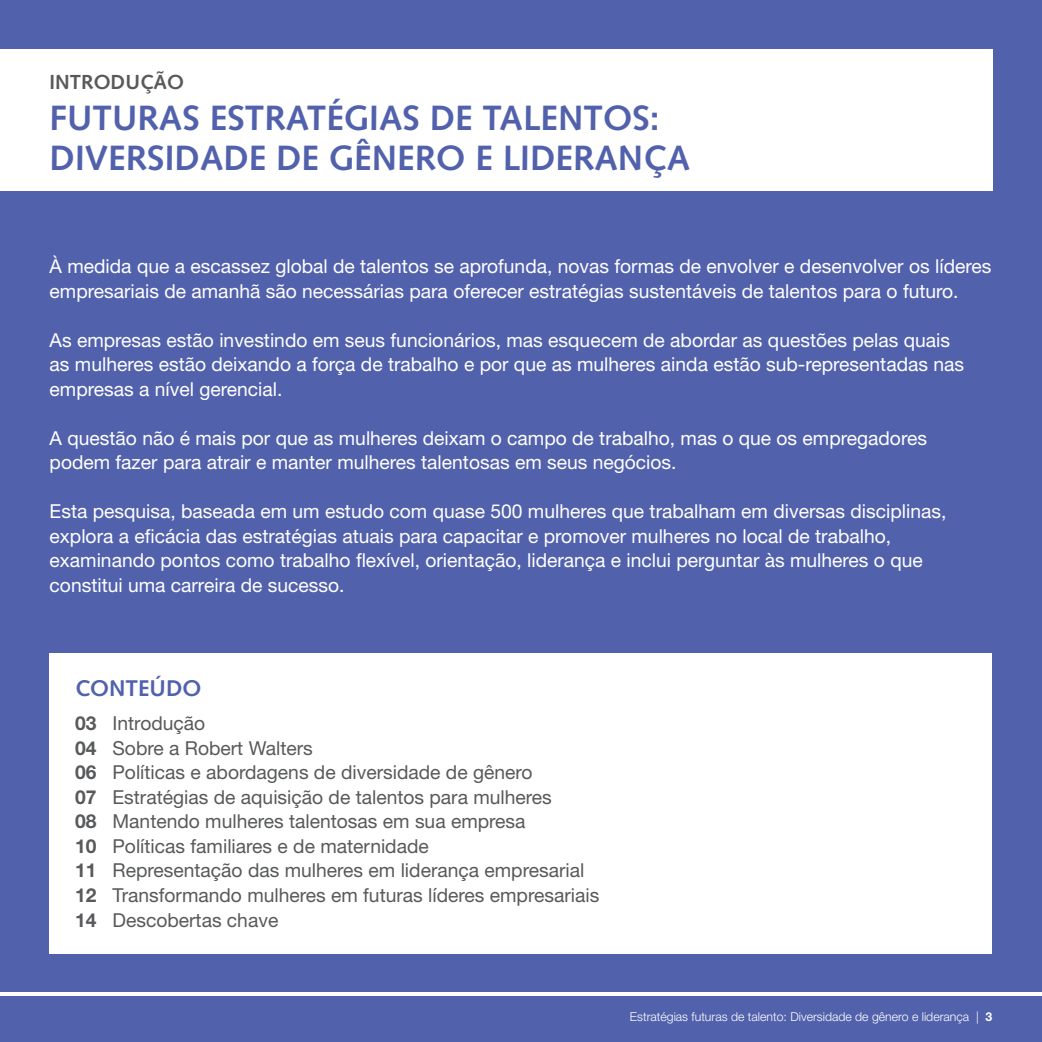
<style>
.page{position:relative;width:1042px;height:1042px;background:#5261ac}
.page>*{position:absolute;margin:0;border:0;box-sizing:border-box;transform-origin:0 0}
.t1{font:700 35.18px/40.8px "Syntax LT Std";color:#5261ac}
.t2{font:700 22.75px "Syntax LT Std";color:#5261ac}
.t3{font:700 20.3px "Syntax LT Std";color:#58595b}
.t4{font:19.25px/24.5px "Helvetica Neue LT Std";color:#fff}
.t5{font:19.25px/24.5px "Helvetica Neue LT Std";color:#58595b}
.t6{font:300 12.25px "Helvetica Neue LT Std";color:#fff}
.s1{font-weight:700}
</style>
<div class="page">
<div style="left:0;top:50px;width:992px;height:141px;background:#fff"></div>
<hr style="left:0;top:992px;width:1042px;height:4px;background:#fff">
<div style="left:50px;top:654px;width:942px;height:300px;background:#fff"></div>
<p class="t3" style="left:50px;top:70px;width:136px">INTRODUÇÃO</p>
<h1 class="t1" style="left:50px;top:97px;width:642px">FUTURAS ESTRATÉGIAS DE TALENTOS:<br>DIVERSIDADE DE GÊNERO E LIDERANÇA</h1>
<p class="t4" style="left:50px;top:254px;width:943px">À medida que a escassez global de talentos se aprofunda, novas formas de envolver e desenvolver os líderes empresariais de amanhã são necessárias para oferecer estratégias sustentáveis de talentos para o futuro.</p>
<p class="t4" style="left:50px;top:327px;width:916px">As empresas estão investindo em seus funcionários, mas esquecem de abordar as questões pelas quais as mulheres estão deixando a força de trabalho e por que as mulheres ainda estão sub-representadas nas empresas a nível gerencial.</p>
<p class="t4" style="left:50px;top:425px;width:879px">A questão não é mais por que as mulheres deixam o campo de trabalho, mas o que os empregadores podem fazer para atrair e manter mulheres talentosas em seus negócios.</p>
<p class="t4" style="left:50px;top:499px;width:898px">Esta pesquisa, baseada em um estudo com quase 500 mulheres que trabalham em diversas disciplinas, explora a eficácia das estratégias atuais para capacitar e promover mulheres no local de trabalho, examinando pontos como trabalho flexível, orientação, liderança e inclui perguntar às mulheres o que constitui uma carreira de sucesso.</p>
<p class="t2" style="left:75px;top:675px;width:128px">CONTEÚDO</p>
<p class="t5" style="left:75px;top:711px;width:526px"><span class="s1">03</span> Introdução<br><span class="s1">04</span> Sobre a Robert Walters<br><span class="s1">06</span> Políticas e abordagens de diversidade de gênero<br><span class="s1">07</span> Estratégias de aquisição de talentos para mulheres<br><span class="s1">08</span> Mantendo mulheres talentosas em sua empresa<br><span class="s1">10</span> Políticas familiares e de maternidade<br><span class="s1">11</span> Representação das mulheres em liderança empresarial <span class="s1">12</span> Transformando mulheres em futuras líderes empresariais <span class="s1">14</span> Descobertas chave</p>
<p class="t6" style="left:630px;top:1009px;width:364px">Estratégias futuras de talento: Diversidade de gênero e liderança | <span class="s1">3</span></p>
</div>
